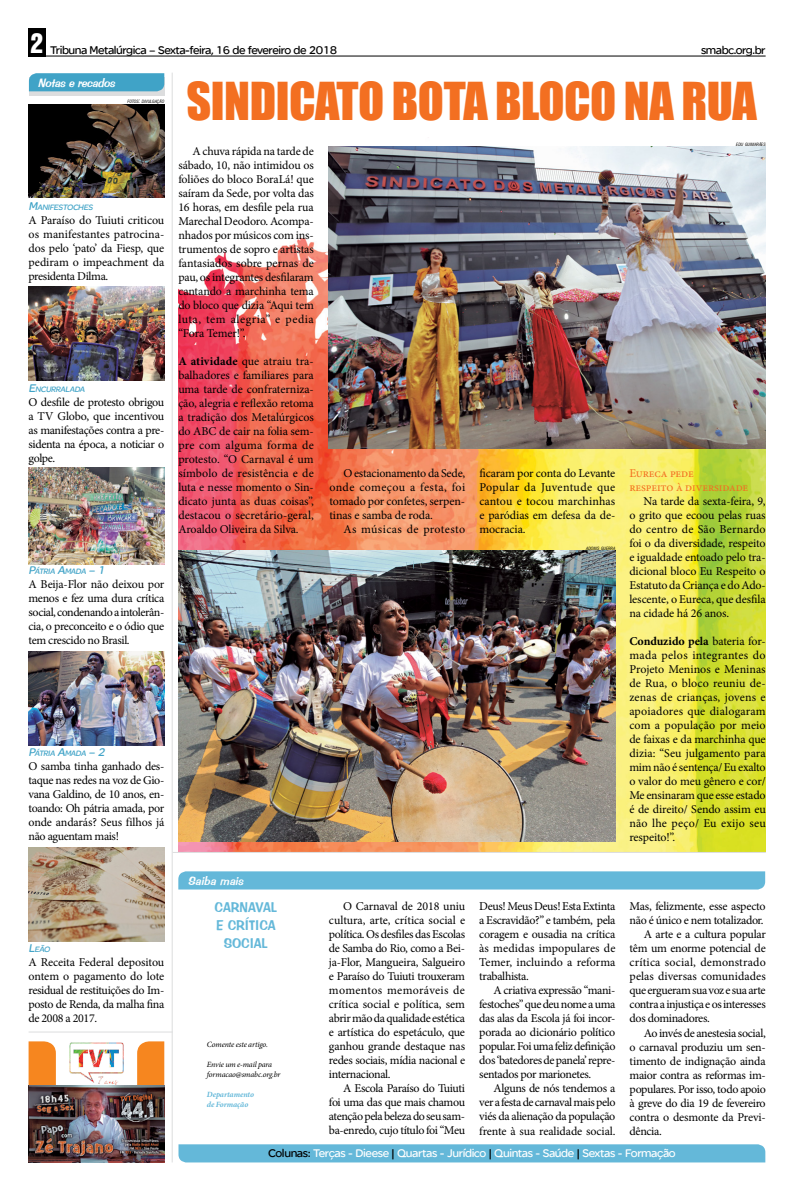
<style>
.page{position:relative;width:794px;height:1191px;background:#fff}
.page>*{position:absolute;margin:0;border:0;box-sizing:border-box;transform-origin:0 0}
.t1{font:48px "Impact";letter-spacing:-.01em;color:#f36f21}
.t2{font:14px/18px "Impress BT";letter-spacing:-.01em;color:#64b8d9;text-align:center}
.t3{font:12px/14px "Minion Pro";letter-spacing:-.02em;color:#000;text-align:justify}
.t4{font:12px "SE Optimist Semi";letter-spacing:-.035em;color:#fff}
.t5{font:12px "SE Optimist Semi";letter-spacing:-.04em;color:#000}
.t6{font:12px/14px "Minion Pro";letter-spacing:-.01em;color:#f36f21}
.t7{font:italic 12px "Impress BT";color:#fff}
.t8{font:italic 8.4px "SE Optimist Semi";color:#40a3c7}
.t9{font:italic 8px/10px "Minion Pro";letter-spacing:-.015em;color:#000}
.t10{font:italic 700 8px/10px "Minion Pro";letter-spacing:-.01em;color:#64b8d9}
.t11{font:italic condensed 4.4px "Swiss 721 BT";color:#000}
.s1{font-family:"Helvetica Inserat";font-size:25px;color:#fff}
.s2{font-size:6.2px}
.s3{font-size:12px}
.s4{font-weight:700}
.s5{color:#000}
</style>
<div class="page">
<img style="left:178px;top:146px;width:588px;height:705px">
<img style="left:28px;top:652px;width:137px;height:93px">
<div style="left:29px;top:78px;width:135px;height:18px;background:linear-gradient(to right,#dcddde,#dcddde)"></div>
<div style="left:29px;top:73px;width:135px;height:18px;background:#40a3c7"></div>
<img style="left:28px;top:104px;width:136px;height:94px">
<img style="left:28px;top:287px;width:136px;height:93px">
<img style="left:28px;top:467px;width:136px;height:97px">
<img style="left:28px;top:848px;width:137px;height:93px">
<div style="left:28px;top:28px;width:17px;height:28px;background:#000"></div>
<hr style="left:28px;top:56px;width:737px;height:1px;background:#000">
<hr style="left:172px;top:73px;width:1px;height:1089px;background:#dcddde">
<hr style="left:29px;top:1031px;width:144px;height:1px;background:#dcddde">
<hr style="left:173px;top:852px;width:593px;height:1px;background:#dcddde">
<div style="left:178px;top:871px;width:587px;height:18px;background:#64b8d9"></div>
<div style="left:178px;top:1144px;width:587px;height:18px;background:#64b8d9"></div>
<svg style="left:29px;top:1041px;width:27px;height:44px"></svg>
<svg style="left:137px;top:1041px;width:27px;height:44px"></svg>
<img style="left:29px;top:1085px;width:135px;height:77px">
<img style="left:69px;top:1042px;width:55px;height:43px">
<img style="left:329px;top:146px;width:436px;height:302px">
<img style="left:178px;top:550px;width:437px;height:291px">
<p class="t5" style="left:30px;top:43px;width:308px"><span class="s1">2</span> Tribuna Metalúrgica – Sexta-feira, 16 de fevereiro de 2018</p>
<p class="t5" style="left:701px;top:43px;width:66px">smabc.org.br</p>
<p class="t7" style="left:38px;top:75px;width:82px">Notaserecados</p>
<p class="t11" style="left:127px;top:99px;width:38px">FOTOS<span class="s2">:</span> DIVULGAÇÃO</p>
<p class="t8" style="left:28px;top:203px;width:67px"><span class="s3">M</span>ANI FESTOCHES</p>
<p class="t3" style="left:28px;top:213px;width:137px">A Paraíso do Tuiuti criticou os manifestantes patrocina&shy;dos pelo ‘pato’ da Fiesp, que pediram o impeachment da presidenta Dilma.</p>
<p class="t8" style="left:28px;top:385px;width:60px"><span class="s3">E</span>NCURRALADA</p>
<p class="t3" style="left:28px;top:395px;width:137px">O desfile de protesto obrigou a TV Globo, que incentivou as manifestações contra a pre&shy;sidenta na época, a noticiar o golpe.</p>
<p class="t8" style="left:28px;top:567px;width:80px"><span class="s3">P</span>ÁTRIA <span class="s3">A</span>MADA <span class="s3">– 1</span></p>
<p class="t3" style="left:28px;top:577px;width:137px">A Beija-Flor não deixou por menos e fez uma dura crítica social, condenando a intolerân&shy;cia, o preconceito e o ódio que tem crescido no Brasil.</p>
<p class="t8" style="left:28px;top:749px;width:80px"><span class="s3">P</span>ÁTRIA <span class="s3">A</span>MADA <span class="s3">– 2</span></p>
<p class="t3" style="left:28px;top:759px;width:137px">O samba tinha ganhado des&shy;taque nas redes na voz de Gio&shy;vana Galdino, de 10 anos, en&shy;toando: Oh pátria amada, por onde andarás? Seus filhos já não aguentam mais!</p>
<p class="t8" style="left:28px;top:945px;width:25px"><span class="s3">L</span>EÃO</p>
<p class="t3" style="left:28px;top:955px;width:137px">A Receita Federal depositou ontem o pagamento do lote residual de restituições do Im&shy;posto de Renda, da malha fina de 2008 a 2017.</p>
<h1 class="t1" style="left:186px;top:64px;width:572px">SINDICATO BOTA BLOCO NA RUA</h1>
<p class="t11" style="left:736px;top:142px;width:31px">EDU GUIMARÃES</p>
<p class="t3" style="left:178px;top:144px;width:137px;text-indent:14px">A chuva rápida na tarde de sábado, 10, não intimidou os foliões do bloco BoraLá! que saíram da Sede, por volta das 16 horas, em desfile pela rua Marechal Deodoro. Acompa&shy;nhados por músicos com ins&shy;trumentos de sopro e artistas fantasiados sobre pernas de pau, os integrantes desfilaram cantando a marchinha tema do bloco que dizia “Aqui tem luta, tem alegria” e pedia “Fora Temer!”.</p>
<p class="t3" style="left:178px;top:354px;width:137px"><span class="s4">A atividade</span> que atraiu tra&shy;balhadores e familiares para uma tarde de confraterniza&shy;ção, alegria e reflexão retoma a tradição dos Metalúrgicos do ABC de cair na folia sem&shy;pre com alguma forma de protesto. “O Carnaval é um símbolo de resistência e de luta e nesse momento o Sin&shy;dicato junta as duas coisas”, destacou o secretário-geral, Aroaldo Oliveira da Silva.</p>
<p class="t3" style="left:329px;top:466px;width:137px;text-indent:14px">O estacionamento da Sede, onde começou a festa, foi tomado por confetes, serpen&shy;tinas e samba de roda.</p>
<p class="t3" style="left:343px;top:522px;width:123px">As músicas de protesto</p>
<p class="t3" style="left:479px;top:466px;width:137px">ficaram por conta do Levante Popular da Juventude que cantou e tocou marchinhas e paródias em defesa da de&shy;mocracia.</p>
<p class="t6" style="left:629px;top:466px;width:120px">Eureca pede<br>respeito à diversidade</p>
<p class="t3" style="left:629px;top:494px;width:138px;text-indent:14px">Na tarde da sexta-feira, 9, o grito que ecoou pelas ruas do centro de São Bernardo foi o da diversidade, respeito e igualdade entoado pelo tra&shy;dicional bloco Eu Respeito o Estatuto da Criança e do Ado&shy;lescente, o Eureca, que desfila na cidade há 26 anos.</p>
<p class="t3" style="left:629px;top:634px;width:138px"><span class="s4">Conduzido pela</span> bateria for&shy;mada pelos integrantes do Projeto Meninos e Meninas de Rua, o bloco reuniu de&shy;zenas de crianças, jovens e apoiadores que dialogaram com a população por meio de faixas e da marchinha que dizia: “Seu julgamento para mim não é sentença/ Eu exalto o valor do meu gênero e cor/ Me ensinaram que esse estado é de direito/ Sendo assim eu não lhe peço/ Eu exijo seu respeito!”.</p>
<p class="t11" style="left:586px;top:546px;width:31px">ADONIS GUERRA</p>
<p class="t7" style="left:188px;top:873px;width:60px">Saiba mais</p>
<p class="t3" style="left:329px;top:899px;width:138px;text-indent:14px">O Carnaval de 2018 uniu cultura, arte, crítica social e política. Os desfiles das Escolas de Samba do Rio, como a Bei&shy;ja-Flor, Mangueira, Salgueiro e Paraíso do Tuiuti trouxeram momentos memoráveis de crítica social e política, sem abrir mão da qualidade estética e artística do espetáculo, que ganhou grande destaque nas redes sociais, mídia nacional e internacional.</p>
<p class="t3" style="left:329px;top:1081px;width:138px;text-indent:14px">A Escola Paraíso do Tuiuti foi uma das que mais chamou atenção pela beleza do seu sam&shy;ba-enredo, cujo título foi “Meu</p>
<p class="t3" style="left:629px;top:899px;width:138px">Mas, felizmente, esse aspecto</p>
<p class="t3" style="left:629px;top:913px;width:136px">não é único e nem totalizador.</p>
<p class="t3" style="left:644px;top:927px;width:123px">A arte e a cultura popular</p>
<p class="t3" style="left:629px;top:941px;width:138px">têm um enorme potencial de</p>
<p class="t3" style="left:629px;top:955px;width:138px">crítica social, demonstrado</p>
<p class="t3" style="left:629px;top:969px;width:138px">pelas diversas comunidades</p>
<p class="t3" style="left:629px;top:983px;width:138px">que ergueram sua voz e sua arte</p>
<p class="t3" style="left:629px;top:997px;width:138px">contra a injustiça e os interesses</p>
<p class="t3" style="left:629px;top:1011px;width:82px">dos dominadores.</p>
<p class="t3" style="left:644px;top:1025px;width:123px">Ao invés de anestesia social,</p>
<p class="t3" style="left:629px;top:1039px;width:138px">o carnaval produziu um sen-</p>
<p class="t3" style="left:629px;top:1053px;width:138px">timento de indignação ainda</p>
<p class="t3" style="left:629px;top:1067px;width:138px">maior contra as reformas im-</p>
<p class="t3" style="left:629px;top:1081px;width:138px">populares. Por isso, todo apoio</p>
<p class="t3" style="left:629px;top:1095px;width:138px">à greve do dia 19 de fevereiro</p>
<p class="t3" style="left:629px;top:1109px;width:138px">contra o desmonte da Previ-</p>
<p class="t3" style="left:629px;top:1123px;width:34px">dência.</p>
<p class="t2" style="left:215px;top:898px;width:64px">CARNAVAL<br>E CRÍTICA<br>SOCIAL</p>
<p class="t3" style="left:479px;top:899px;width:138px">Deus! Meus Deus! Esta Extinta a Escravidão?” e também, pela coragem e ousadia na crítica às medidas impopulares de Temer, incluindo a reforma trabalhista.</p>
<p class="t3" style="left:479px;top:983px;width:138px;text-indent:14px">A criativa expressão “mani&shy;festoches” que deu nome a uma das alas da Escola já foi incor&shy;porada ao dicionário político popular. Foi uma feliz definição dos ‘batedores de panela’ repre&shy;sentados por marionetes.</p>
<p class="t3" style="left:479px;top:1081px;width:138px;text-indent:14px">Alguns de nós tendemos a ver a festa de carnaval mais pelo viés da alienação da população frente à sua realidade social.</p>
<p class="t9" style="left:207px;top:1039px;width:63px">Comente este artigo.</p>
<p class="t9" style="left:207px;top:1059px;width:75px">Envie um e-mail para formacao@smabc.org.br</p>
<p class="t10" style="left:207px;top:1089px;width:49px">Departamento de Formação</p>
<p class="t4" style="left:268px;top:1145px;width:409px"><span class="s5">Colunas:</span> Terças - Dieese <span class="s5">|</span> Quartas - Jurídico <span class="s5">|</span> Quintas - Saúde <span class="s5">|</span> Sextas - Formação</p>
</div>
